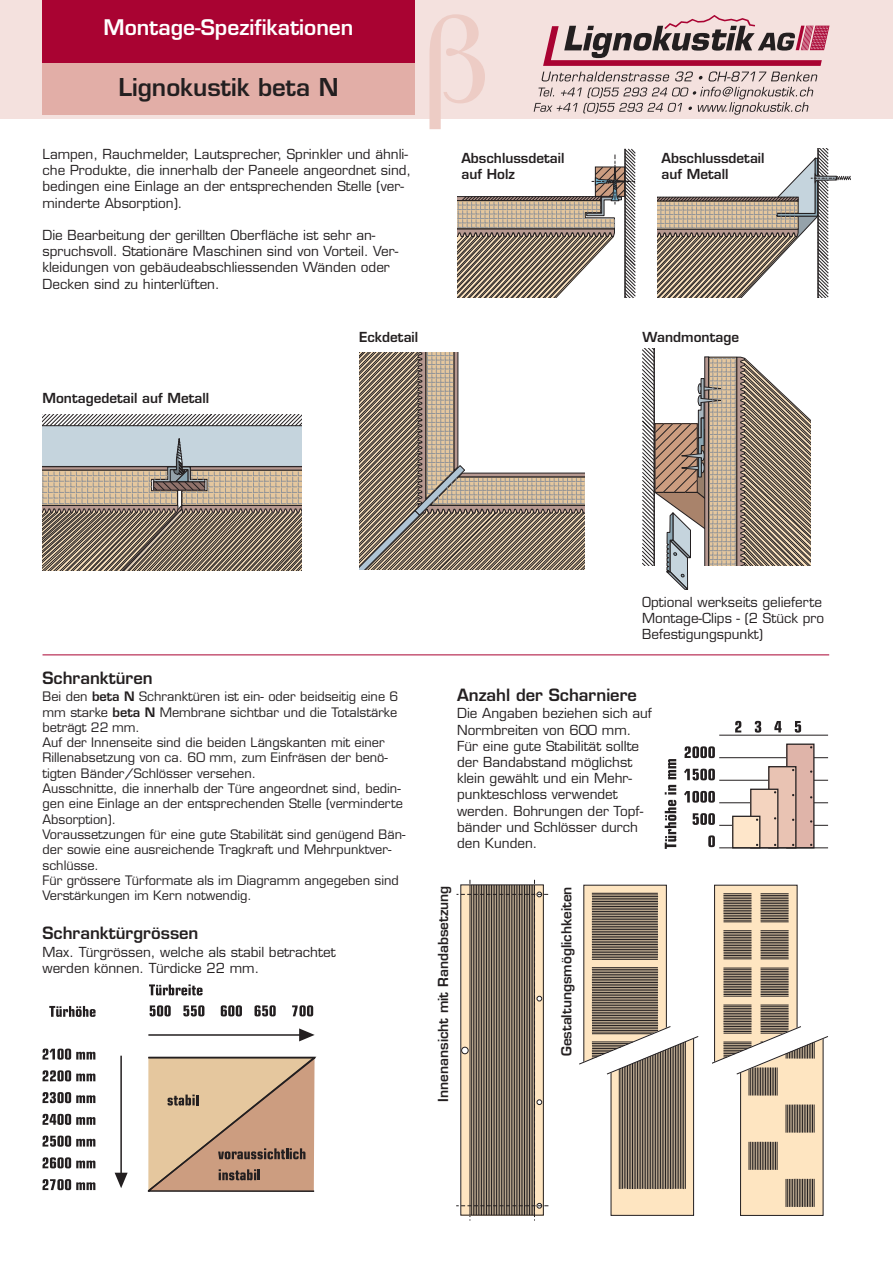
<style>
.page{position:relative;width:893px;height:1263px;background:#fff}
.page>*{position:absolute;margin:0;border:0;box-sizing:border-box;transform-origin:0 0}
.t1{font:600 24px "Eurostile";color:#231f20}
.t2{font:600 21px "Eurostile";color:#fff}
.t3{font:600 16.5px "Eurostile LT Std";color:#231f20}
.t4{font:13.5px/16.2px "Eurostile LT Std";color:#231f20}
.t5{font:600 13.5px/16.2px "Eurostile LT Std";color:#231f20}
.t6{font:600 13.5px "Eurostile";color:#231f20}
.t7{font:12.75px/15.3px "Eurostile LT Std";color:#231f20}
.s1{font-weight:600}
</style>
<div class="page">
<div style="left:0;top:0;width:893px;height:119px;background:#f4e1de"></div>
<div style="left:43px;top:0;width:372px;height:64px;background:#a90332"></div>
<div style="left:43px;top:64px;width:372px;height:51px;background:#e2aea7"></div>
<svg style="left:534px;top:15px;width:295px;height:100px"></svg>
<svg style="left:457px;top:149px;width:179px;height:149px"></svg>
<svg style="left:359px;top:352px;width:226px;height:217px"></svg>
<svg style="left:685px;top:746px;width:30px;height:12px"></svg>
<svg style="left:684px;top:769px;width:31px;height:11px"></svg>
<svg style="left:684px;top:791px;width:31px;height:12px"></svg>
<svg style="left:692px;top:813px;width:23px;height:12px"></svg>
<svg style="left:708px;top:835px;width:7px;height:12px"></svg>
<hr style="left:719px;top:802px;width:109px;height:1px;background:#231f20">
<hr style="left:719px;top:757px;width:109px;height:1px;background:#231f20">
<hr style="left:719px;top:780px;width:109px;height:1px;background:#231f20">
<hr style="left:719px;top:735px;width:109px;height:1px;background:#231f20">
<hr style="left:719px;top:825px;width:109px;height:1px;background:#231f20">
<div style="left:787px;top:744px;width:27px;height:104px;background:#dfb4a9"></div>
<div style="left:786px;top:743px;width:28px;height:105px;border:1px solid #231f20"></div>
<div style="left:769px;top:767px;width:27px;height:81px;background:#e9c3b3"></div>
<div style="left:768px;top:766px;width:28px;height:82px;border:1px solid #231f20"></div>
<div style="left:751px;top:789px;width:27px;height:59px;background:#f4d4bf"></div>
<div style="left:750px;top:789px;width:28px;height:59px;border:1px solid #231f20"></div>
<div style="left:733px;top:816px;width:27px;height:32px;background:#fee6ca"></div>
<div style="left:732px;top:816px;width:28px;height:32px;border:1px solid #231f20"></div>
<hr style="left:719px;top:847px;width:109px;height:1px;background:#231f20">
<svg style="left:735px;top:721px;width:6px;height:11px"></svg>
<svg style="left:755px;top:721px;width:6px;height:12px"></svg>
<svg style="left:774px;top:721px;width:7px;height:11px"></svg>
<svg style="left:795px;top:721px;width:6px;height:12px"></svg>
<svg style="left:665px;top:800px;width:11px;height:49px"></svg>
<svg style="left:665px;top:785px;width:11px;height:9px"></svg>
<svg style="left:668px;top:759px;width:8px;height:20px"></svg>
<svg style="left:456px;top:880px;width:92px;height:340px;background:#9a8d7e"></svg>
<hr style="left:43px;top:655px;width:786px;height:1px;background:#a90332">
<svg style="left:579px;top:884px;width:120px;height:332px"></svg>
<hr style="left:619px;top:1069px;width:1px;height:120px;background:#231f20">
<hr style="left:621px;top:1068px;width:1px;height:121px;background:#231f20">
<hr style="left:682px;top:1043px;width:1px;height:146px;background:#231f20">
<hr style="left:680px;top:1044px;width:1px;height:145px;background:#231f20">
<hr style="left:678px;top:1044px;width:1px;height:145px;background:#231f20">
<hr style="left:677px;top:1045px;width:1px;height:144px;background:#231f20">
<hr style="left:675px;top:1046px;width:1px;height:143px;background:#231f20">
<hr style="left:673px;top:1046px;width:1px;height:143px;background:#231f20">
<hr style="left:672px;top:1047px;width:1px;height:142px;background:#231f20">
<hr style="left:670px;top:1048px;width:1px;height:141px;background:#231f20">
<hr style="left:683px;top:1042px;width:1px;height:147px;background:#231f20">
<hr style="left:667px;top:1049px;width:1px;height:140px;background:#231f20">
<hr style="left:665px;top:1050px;width:1px;height:139px;background:#231f20">
<hr style="left:664px;top:1050px;width:1px;height:139px;background:#231f20">
<hr style="left:662px;top:1051px;width:1px;height:138px;background:#231f20">
<hr style="left:660px;top:1052px;width:1px;height:137px;background:#231f20">
<hr style="left:659px;top:1052px;width:1px;height:137px;background:#231f20">
<hr style="left:657px;top:1053px;width:1px;height:136px;background:#231f20">
<hr style="left:655px;top:1054px;width:1px;height:135px;background:#231f20">
<hr style="left:669px;top:1048px;width:1px;height:141px;background:#231f20">
<hr style="left:654px;top:1055px;width:1px;height:134px;background:#231f20">
<hr style="left:652px;top:1055px;width:1px;height:134px;background:#231f20">
<hr style="left:649px;top:1057px;width:1px;height:132px;background:#231f20">
<hr style="left:647px;top:1057px;width:1px;height:132px;background:#231f20">
<hr style="left:645px;top:1058px;width:1px;height:131px;background:#231f20">
<hr style="left:644px;top:1059px;width:1px;height:130px;background:#231f20">
<hr style="left:642px;top:1059px;width:1px;height:130px;background:#231f20">
<hr style="left:640px;top:1060px;width:1px;height:129px;background:#231f20">
<hr style="left:639px;top:1061px;width:1px;height:128px;background:#231f20">
<hr style="left:637px;top:1061px;width:1px;height:128px;background:#231f20">
<hr style="left:650px;top:1056px;width:1px;height:133px;background:#231f20">
<hr style="left:635px;top:1062px;width:1px;height:127px;background:#231f20">
<hr style="left:626px;top:1066px;width:1px;height:122px;background:#231f20">
<hr style="left:624px;top:1067px;width:1px;height:121px;background:#231f20">
<hr style="left:622px;top:1067px;width:1px;height:122px;background:#231f20">
<hr style="left:685px;top:1042px;width:1px;height:147px;background:#231f20">
<hr style="left:627px;top:1066px;width:1px;height:123px;background:#231f20">
<hr style="left:634px;top:1063px;width:1px;height:126px;background:#231f20">
<hr style="left:632px;top:1063px;width:1px;height:126px;background:#231f20">
<hr style="left:631px;top:1064px;width:1px;height:125px;background:#231f20">
<hr style="left:629px;top:1065px;width:1px;height:124px;background:#231f20">
<svg style="left:712px;top:884px;width:116px;height:332px"></svg>
<svg style="left:657px;top:149px;width:194px;height:149px"></svg>
<svg style="left:43px;top:415px;width:259px;height:155px;background:#a59e94"></svg>
<svg style="left:642px;top:349px;width:169px;height:241px"></svg>
<hr style="left:148px;top:1034px;width:154px;height:2px;background:#231f20">
<hr style="left:120px;top:1056px;width:2px;height:123px;background:#231f20">
<svg style="left:115px;top:1173px;width:13px;height:15px"></svg>
<svg style="left:299px;top:1028px;width:16px;height:13px"></svg>
<svg style="left:149px;top:984px;width:54px;height:11px"></svg>
<svg style="left:150px;top:1005px;width:21px;height:11px"></svg>
<svg style="left:183px;top:1005px;width:21px;height:11px"></svg>
<svg style="left:221px;top:1005px;width:21px;height:11px"></svg>
<svg style="left:254px;top:1005px;width:22px;height:11px"></svg>
<svg style="left:292px;top:1005px;width:21px;height:11px"></svg>
<svg style="left:49px;top:1006px;width:47px;height:11px"></svg>
<svg style="left:43px;top:1048px;width:52px;height:12px"></svg>
<svg style="left:43px;top:1070px;width:52px;height:11px"></svg>
<svg style="left:43px;top:1092px;width:52px;height:11px"></svg>
<svg style="left:43px;top:1114px;width:52px;height:11px"></svg>
<svg style="left:43px;top:1135px;width:52px;height:12px"></svg>
<svg style="left:43px;top:1157px;width:52px;height:11px"></svg>
<svg style="left:43px;top:1179px;width:52px;height:11px"></svg>
<svg style="left:147px;top:1056px;width:169px;height:136px;background:#caa888"></svg>
<h2 class="t2" style="left:104px;top:19px;width:251px">Montage-Spezifikationen</h2>
<h1 class="t1" style="left:118px;top:78px;width:222px">Lignokustik beta N</h1>
<p class="t4" style="left:43px;top:147px;width:370px">Lampen, Rauchmelder, Lautsprecher, Sprinkler und ähnli&shy;che Produkte, die innerhalb der Paneele angeordnet sind, bedingen eine Einlage an der entsprechenden Stelle (ver&shy;minderte Absorption).</p>
<p class="t4" style="left:43px;top:228px;width:357px">Die Bearbeitung der gerillten Oberfläche ist sehr an&shy;spruchsvoll. Stationäre Maschinen sind von Vorteil. Ver&shy;kleidungen von gebäudeabschliessenden Wänden oder Decken sind zu hinterlüften.</p>
<p class="t5" style="left:461px;top:152px;width:105px">Abschlussdetail auf Holz</p>
<p class="t5" style="left:661px;top:152px;width:105px">Abschlussdetail auf Metall</p>
<p class="t6" style="left:43px;top:393px;width:168px">Montagedetail auf Metall</p>
<p class="t5" style="left:359px;top:330px;width:61px">Eckdetail</p>
<p class="t5" style="left:643px;top:330px;width:98px">Wandmontage</p>
<p class="t4" style="left:642px;top:595px;width:183px">Optional werkseits gelieferte<br>Montage-Clips - (2 Stück pro<br>Befestigungspunkt)</p>
<p class="t3" style="left:43px;top:672px;width:112px">Schranktüren</p>
<p class="t7" style="left:43px;top:690px;width:364px">Bei den <span class="s1">beta N</span> Schranktüren ist ein- oder beidseitig eine 6 mm starke <span class="s1">beta N</span> Membrane sichtbar und die Totalstärke beträgt 22 mm.<br>Auf der Innenseite sind die beiden Längskanten mit einer Rillenabsetzung von ca. 60 mm, zum Einfräsen der benö&shy;tigten Bänder/Schlösser versehen.<br>Ausschnitte, die innerhalb der Türe angeordnet sind, bedin&shy;gen eine Einlage an der entsprechenden Stelle (verminderte Absorption).<br>Voraussetzungen für eine gute Stabilität sind genügend Bän&shy;der sowie eine ausreichende Tragkraft und Mehrpunktver&shy;schlüsse.<br>Für grössere Türformate als im Diagramm angegeben sind Verstärkungen im Kern notwendig.</p>
<p class="t3" style="left:43px;top:927px;width:157px">Schranktürgrössen</p>
<p class="t4" style="left:43px;top:945px;width:295px">Max. Türgrössen, welche als stabil betrachtet werden können. Türdicke 22 mm.</p>
<p class="t3" style="left:457px;top:688px;width:181px">Anzahl der Scharniere</p>
<p class="t4" style="left:457px;top:707px;width:196px">Die Angaben beziehen sich auf<br>Normbreiten von 600 mm.<br>Für eine gute Stabilität sollte der Bandabstand möglichst klein gewählt und ein Mehr&shy;punkteschloss verwendet werden. Bohrungen der Topf&shy;bänder und Schlösser durch den Kunden.</p>
<p class="t5" style="left:436px;top:1101px;width:217px;rotate:-90deg">Innenansicht mit Randabsetzung</p>
<p class="t5" style="left:560px;top:1056px;width:171px;rotate:-90deg">Gestaltungsmöglichkeiten</p>
</div>
